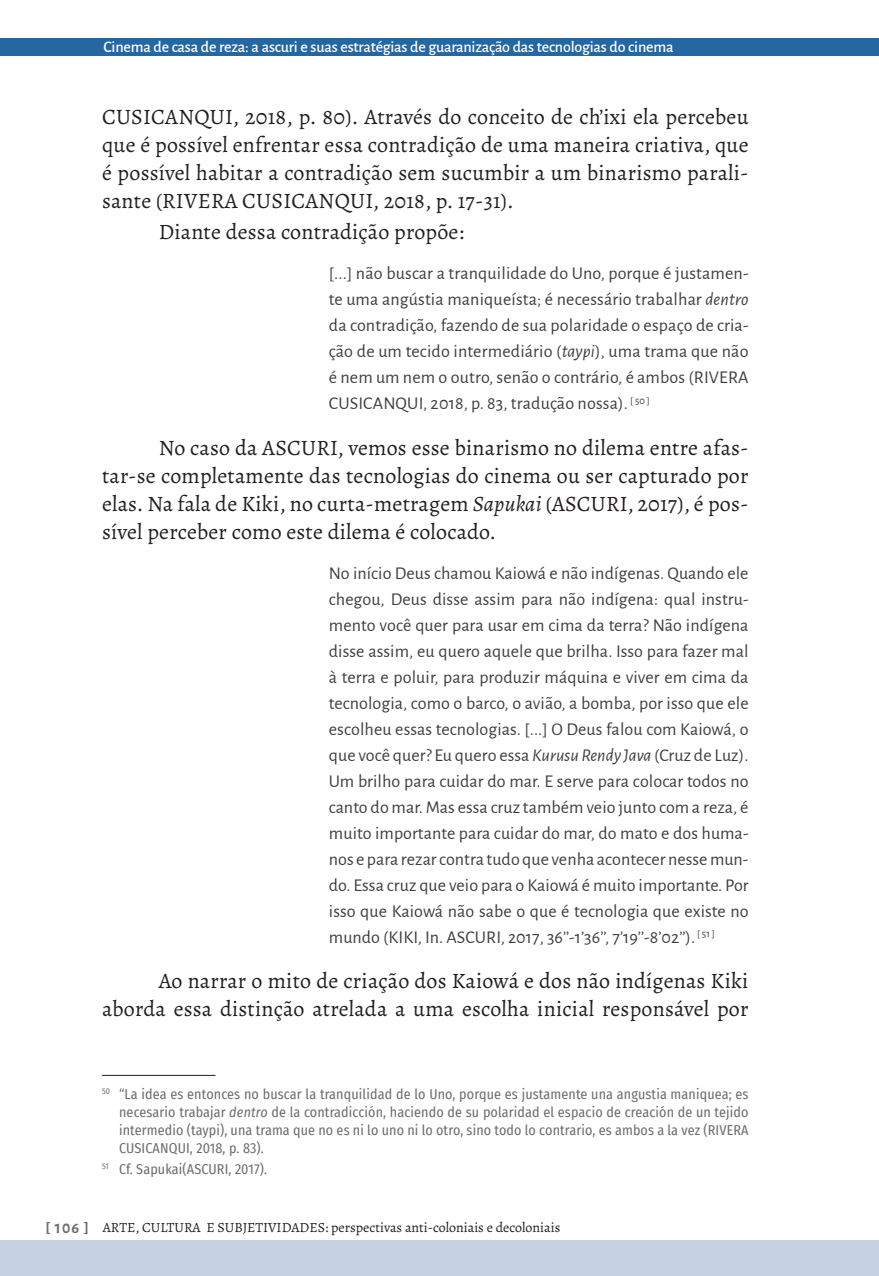
<style>
.page{position:relative;width:879px;height:1276px;background:#fff}
.page>*{position:absolute;margin:0;border:0;box-sizing:border-box;transform-origin:0 0}
.t1{font:22px/28px "Alegreya";letter-spacing:.01em;color:#231f20;text-align:justify}
.t2{font:18px/26px "Alegreya Sans";letter-spacing:.005em;color:#3e3e3f;text-align:justify}
.t3{font:500 16px "Alegreya Sans";letter-spacing:-.015em;color:#fff}
.t4{font:14px/18px "Fira Sans Condensed";letter-spacing:.01em;color:#6c6d70;text-align:justify}
.t5{font:14px "Alegreya";color:#231f20}
.s1{font-style:italic}
.s2{font-family:"Alegreya Sans";font-weight:700;font-size:16px;color:#6c6d70}
</style>
<div class="page">
<div style="left:0;top:38px;width:879px;height:18px;background:#2567a1"></div>
<div style="left:0;top:1240px;width:878px;height:36px;background:#c6d1e2"></div>
<hr style="left:877px;top:1240px;width:2px;height:36px;background:#c6d1e2">
<hr style="left:102px;top:1075px;width:113px;height:1px;background:#231f20">
<p class="t3" style="left:103px;top:36px;width:571px">Cinema de casa de reza: a ascuri e suas estratégias de guaranização das tecnologias do cinema</p>
<p class="t1" style="left:102px;top:103px;width:648px">CUSICANQUI, 2018, p. 80). Através do conceito de ch’ixi ela percebeu que é possível enfrentar essa contradição de uma maneira criativa, que é possível habitar a contradição sem sucumbir a um binarismo parali&shy;sante (RIVERA CUSICANQUI, 2018, p. 17-31).</p>
<p class="t1" style="left:159px;top:218px;width:307px">Diante dessa contradição propõe:</p>
<p class="t2" style="left:329px;top:260px;width:421px">[...] não buscar a tranquilidade do Uno, porque é justamen&shy;te uma angústia maniqueísta; é necessário trabalhar <span class="s1">dentro </span>da contradição, fazendo de sua polaridade o espaço de cria&shy;ção de um tecido intermediário (<span class="s1">taypi</span>), uma trama que não é nem um nem o outro, senão o contrário, é ambos (RIVERA CUSICANQUI, 2018, p. 83, tradução nossa). <sup>[</sup> <sup>50</sup> <sup>]</sup></p>
<p class="t1" style="left:102px;top:433px;width:648px;text-indent:57px">No caso da ASCURI, vemos esse binarismo no dilema entre afas&shy;tar-se completamente das tecnologias do cinema ou ser capturado por elas. Na fala de Kiki, no curta-metragem <span class="s1">Sapukai</span> (ASCURI, 2017), é pos&shy;sível perceber como este dilema é colocado.</p>
<p class="t2" style="left:329px;top:559px;width:421px">No início Deus chamou Kaiowá e não indígenas. Quando ele chegou, Deus disse assim para não indígena: qual instru&shy;mento você quer para usar em cima da terra? Não indígena disse assim, eu quero aquele que brilha. Isso para fazer mal à terra e poluir, para produzir máquina e viver em cima da tecnologia, como o barco, o avião, a bomba, por isso que ele escolheu essas tecnologias. [...] O Deus falou com Kaiowá, o que você quer? Eu quero essa <span class="s1">Kurusu Rendy Java</span> (Cruz de Luz).<br>Um brilho para cuidar do mar. E serve para colocar todos no canto do mar. Mas essa cruz também veio junto com a reza, é muito importante para cuidar do mar, do mato e dos huma&shy;nos e para rezar contra tudo que venha acontecer nesse mun&shy;do. Essa cruz que veio para o Kaiowá é muito importante. Por isso que Kaiowá não sabe o que é tecnologia que existe no mundo (KIKI, In. ASCURI, 2017, 36’’-1’36’’, 7’19’’-8’02’’). <sup>[</sup> <sup>51</sup> <sup>]</sup></p>
<p class="t1" style="left:102px;top:966px;width:648px;text-align:right">Ao narrar o mito de criação dos Kaiowá e dos não indígenas Kiki aborda essa distinção atrelada a uma escolha inicial responsável por</p>
<p class="t4" style="left:119px;top:1084px;width:631px;text-indent:-17px"><sup>50</sup> “La idea es entonces no buscar la tranquilidad de lo Uno, porque es justamente una angustia maniquea; es necesario trabajar <span class="s1">dentro</span> de la contradicción, haciendo de su polaridad el espacio de creación de un tejido intermedio (taypi), una trama que no es ni lo uno ni lo otro, sino todo lo contrario, es ambos a la vez (RIVERA CUSICANQUI, 2018, p. 83).</p>
<p class="t4" style="left:102px;top:1159px;width:166px"><sup>51</sup> Cf. Sapukai(ASCURI, 2017).</p>
<p class="t5" style="left:45px;top:1218px;width:516px"><span class="s2">[ 106 ]</span> ARTE, CULTURA E SUBJETIVIDADES: perspectivas anti-coloniais e decoloniais</p>
</div>
